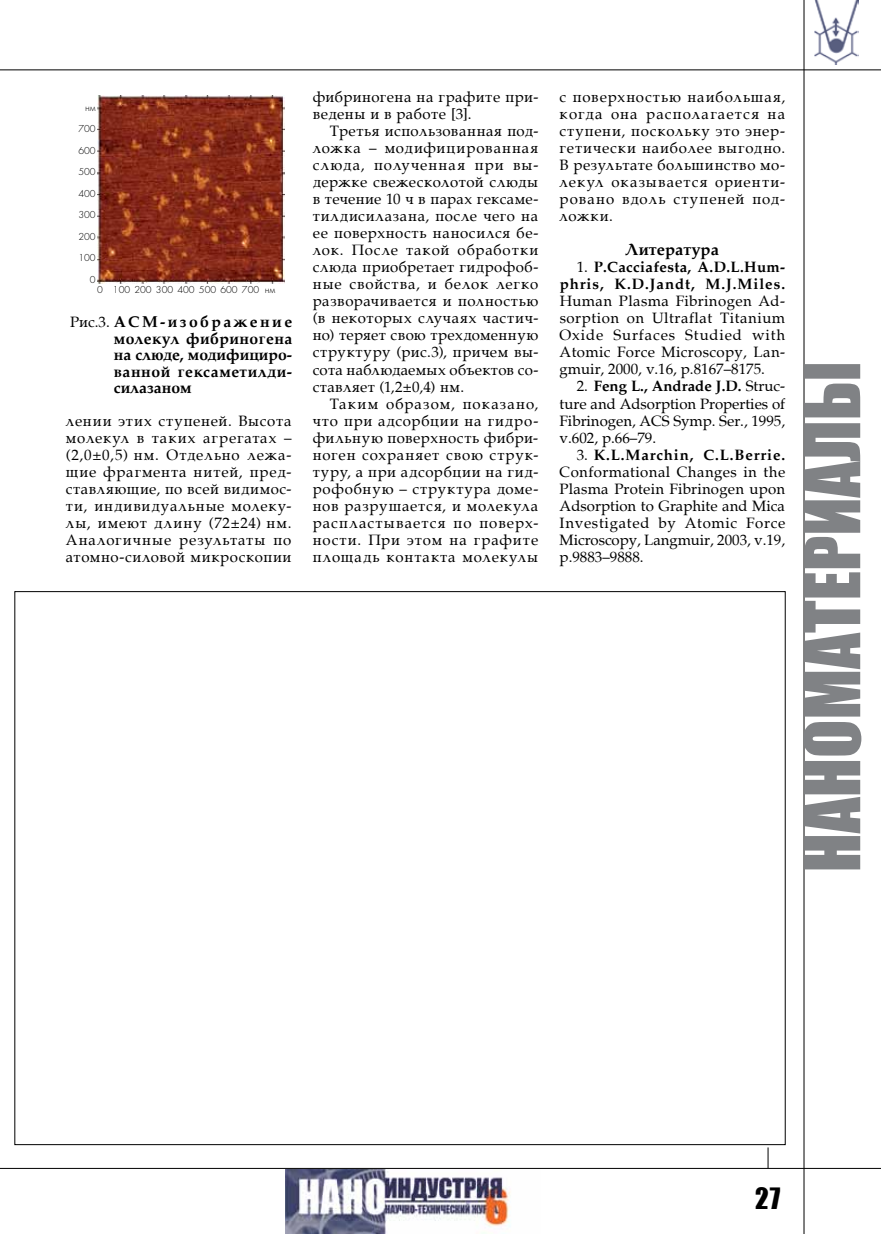
<style>
.page{position:relative;width:881px;height:1234px;background:#fff}
.page>*{position:absolute;margin:0;border:0;box-sizing:border-box;transform-origin:0 0}
.t1{font:70.5px "Impact";color:#808285}
.t2{font:27px "Impact";color:#000}
.t3{font:700 16.5px "AG Palatial";color:#000}
.t4{font:700 15.75px/16.5px "AG Palatial";color:#000;text-align:justify}
.t5{font:15px/17px "AG Palatial";letter-spacing:.03em;color:#000;text-align:justify}
.t6{font:700 15px/17px "AG Palatial";letter-spacing:.04em;color:#000;text-align:right}
.t7{font:10.5px/21.5px "Futura Light C";color:#000;text-align:right}
.s1{font-weight:400;font-size:15px}
.s2{font-weight:400}
.s3{font-weight:700}
</style>
<div class="page">
<svg style="left:767px;top:1147px;width:1px;height:20px"></svg>
<img style="left:814px;top:0;width:43px;height:65px">
<hr style="left:803px;top:0;width:1px;height:1233px;background:#000">
<hr style="left:0;top:1167px;width:880px;height:1px;background:#000">
<hr style="left:0;top:69px;width:880px;height:1px;background:#000">
<img style="left:285px;top:1168px;width:255px;height:65px">
<img style="left:97px;top:96px;width:187px;height:187px">
<p class="t7" style="left:78px;top:97px;width:19px">нм<br>700<br>600<br>500<br>400<br>300<br>200<br>100<br>0</p>
<p class="t7" style="left:97px;top:279px;width:180px">0 100 200 300 400 500 600 700 нм</p>
<p class="t4" style="left:114px;top:313px;width:180px;text-indent:-44px"><span class="s1">Рис.3.</span> АСМ-изображение молекул фибриногена на слюде, модифициро&shy;ванной гексаметилди&shy;силазаном</p>
<p class="t5" style="left:66px;top:412px;width:227px">лении этих ступеней. Высота молекул в таких агрегатах – (2,0±0,5) нм. Отдельно лежа&shy;щие фрагмента нитей, пред&shy;ставляющие, по всей видимос&shy;ти, индивидуальные молеку&shy;лы, имеют длину (72±24) нм.<br>Аналогичные результаты по атомно-силовой микроскопии</p>
<p class="t5" style="left:313px;top:89px;width:227px">фибриногена на графите при&shy;ведены и в работе [3].</p>
<p class="t5" style="left:313px;top:123px;width:227px;text-indent:17px">Третья использованная под&shy;ложка – модифицированная слюда, полученная при вы&shy;держке свежесколотой слюды в течение 10 ч в парах гексаме&shy;тилдисилазана, после чего на ее поверхность наносился бе&shy;лок. После такой обработки слюда приобретает гидрофоб&shy;ные свойства, и белок легко разворачивается и полностью (в некоторых случаях частич&shy;но) теряет свою трехдоменную структуру (рис.3), причем вы&shy;сота наблюдаемых объектов со&shy;ставляет (1,2±0,4) нм.</p>
<p class="t5" style="left:313px;top:395px;width:227px;text-indent:17px">Таким образом, показано, что при адсорбции на гидро&shy;фильную поверхность фибри&shy;ноген сохраняет свою струк&shy;туру, а при адсорбции на гид&shy;рофобную – структура доме&shy;нов разрушается, и молекула распластывается по поверх&shy;ности. При этом на графите площадь контакта молекулы</p>
<p class="t5" style="left:559px;top:89px;width:227px">с поверхностью наибольшая, когда она располагается на ступени, поскольку это энер&shy;гетически наиболее выгодно.<br>В результате большинство мо&shy;лекул оказывается ориенти&shy;ровано вдоль ступеней под&shy;ложки.</p>
<p class="t3" style="left:625px;top:240px;width:94px">Литература</p>
<p class="t6" style="left:559px;top:259px;width:227px"><span class="s2">1.</span> P.Cacciafesta, A.D.L.Hum&shy;phris, K.D.Jandt, M.J.Miles.</p>
<p class="t5" style="left:559px;top:293px;width:227px">Human Plasma Fibrinogen Ad&shy;sorption on Ultraflat Titanium Oxide Surfaces Studied with Atomic Force Microscopy, Lan&shy;gmuir, 2000, v.16, р.8167–8175.</p>
<p class="t5" style="left:559px;top:378px;width:227px;text-indent:17px">2. <span class="s3">Feng L., Andrade J.D.</span> Struc&shy;ture and Adsorption Properties of Fibrinogen, ACS Symp. Ser., 1995, v.602, р.66–79.</p>
<p class="t5" style="left:559px;top:446px;width:227px;text-indent:17px">3. <span class="s3">K.L.Marchin, C.L.Berrie.<br></span>Conformational Changes in the Plasma Protein Fibrinogen upon Adsorption to Graphite and Mica Investigated by Atomic Force Microscopy, Langmuir, 2003, v.19, р.9883–9888.</p>
<h1 class="t1" style="left:777px;top:872px;width:512px;rotate:-90deg">Наноматериалы</h1>
<h2 class="t2" style="left:754px;top:1176px;width:27px">27</h2>
</div>
